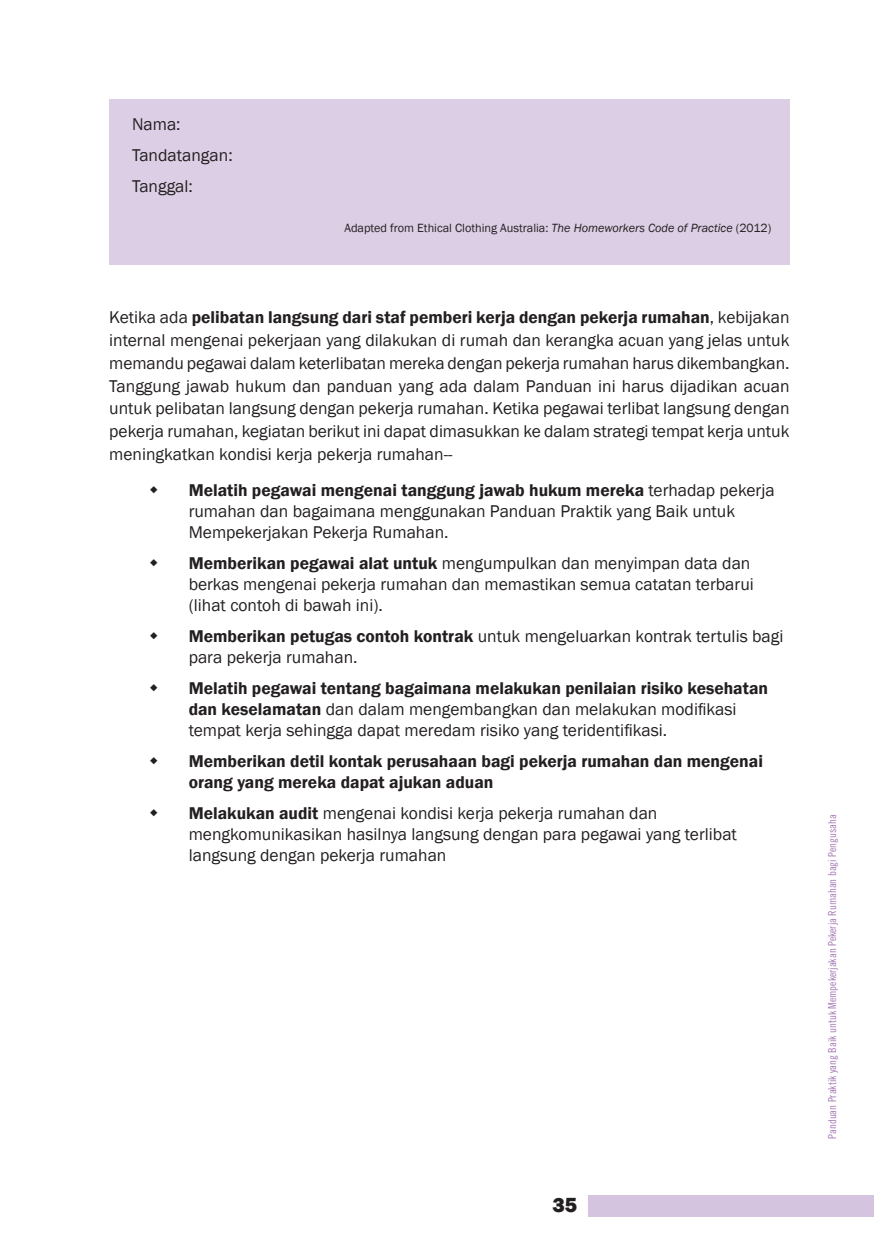
<style>
.page{position:relative;width:874px;height:1241px;background:#fff}
.page>*{position:absolute;margin:0;border:0;box-sizing:border-box;transform-origin:0 0}
.t1{font:800 21px "Franklin Gothic";color:#231f20}
.Hanging_indent_2{font:17.5px/21px "Franklin Gothic";color:#231f20}
.Hanging_indent_2-2{font:600 17.5px/21px "Franklin Gothic";color:#231f20}
.Hanging_indent{font:17.5px "Franklin Gothic";color:#231f20}
.t2{font:12.25px "Franklin Gothic";color:#231f20}
.t3{font:10.85px "Trade Gothic Cond Eighteen";color:#a579b5}
.s1{font-style:italic}
.s2{font-weight:600}
</style>
<div class="page">
<div style="left:588px;top:1195px;width:285px;height:21px;background:#d5c4df"></div>
<div style="left:109px;top:99px;width:680px;height:166px;background:#dccfe5"></div>
<p class="Hanging_indent" style="left:132px;top:113px;width:50px">Nama:</p>
<p class="Hanging_indent" style="left:132px;top:144px;width:102px">Tandatangan:</p>
<p class="Hanging_indent" style="left:132px;top:175px;width:62px">Tanggal:</p>
<p class="t2" style="left:344px;top:221px;width:428px">Adapted from Ethical Clothing Australia: <span class="s1">The Homeworkers Code of Practice</span> (2012)</p>
<p class="Hanging_indent_2" style="left:109px;top:306px;width:681px;line-height:22.8px;text-align:justify">Ketika ada <span class="s2">pelibatan langsung dari staf pemberi kerja dengan pekerja rumahan</span>, kebijakan internal mengenai pekerjaan yang dilakukan di rumah dan kerangka acuan yang jelas untuk memandu pegawai dalam keterlibatan mereka dengan pekerja rumahan harus dikembangkan.<br>Tanggung jawab hukum dan panduan yang ada dalam Panduan ini harus dijadikan acuan untuk pelibatan langsung dengan pekerja rumahan. Ketika pegawai terlibat langsung dengan pekerja rumahan, kegiatan berikut ini dapat dimasukkan ke dalam strategi tempat kerja untuk meningkatkan kondisi kerja pekerja rumahan--</p>
<p class="Hanging_indent_2" style="left:189px;top:480px;width:587px"><span class="s2">Melatih pegawai mengenai tanggung jawab hukum mereka</span> terhadap pekerja rumahan dan bagaimana menggunakan Panduan Praktik yang Baik untuk<br>Mempekerjakan Pekerja Rumahan.</p>
<p class="Hanging_indent_2" style="left:189px;top:553px;width:566px"><span class="s2">Memberikan pegawai alat untuk</span> mengumpulkan dan menyimpan data dan berkas mengenai pekerja rumahan dan memastikan semua catatan terbarui (lihat contoh di bawah ini).</p>
<p class="Hanging_indent_2" style="left:189px;top:625px;width:596px"><span class="s2">Memberikan petugas contoh kontrak</span> untuk mengeluarkan kontrak tertulis bagi para pekerja rumahan.</p>
<p class="Hanging_indent_2" style="left:189px;top:677px;width:580px"><span class="s2">Melatih pegawai tentang bagaimana melakukan penilaian risiko kesehatan dan keselamatan</span> dan dalam mengembangkan dan melakukan modifikasi tempat kerja sehingga dapat meredam risiko yang teridentifikasi.</p>
<p class="Hanging_indent_2-2" style="left:189px;top:750px;width:575px">Memberikan detil kontak perusahaan bagi pekerja rumahan dan mengenai orang yang mereka dapat ajukan aduan</p>
<p class="Hanging_indent_2" style="left:189px;top:802px;width:549px"><span class="s2">Melakukan audit</span> mengenai kondisi kerja pekerja rumahan dan mengkomunikasikan hasilnya langsung dengan para pegawai yang terlibat langsung dengan pekerja rumahan</p>
<p class="t1" style="left:552px;top:1191px;width:26px">35</p>
<p class="t3" style="left:825px;top:1138px;width:326px;rotate:-90deg">Panduan Praktik yang Baik untuk Mempekerjakan Pekerja Rumahan bagi Pengusaha</p>
</div>
